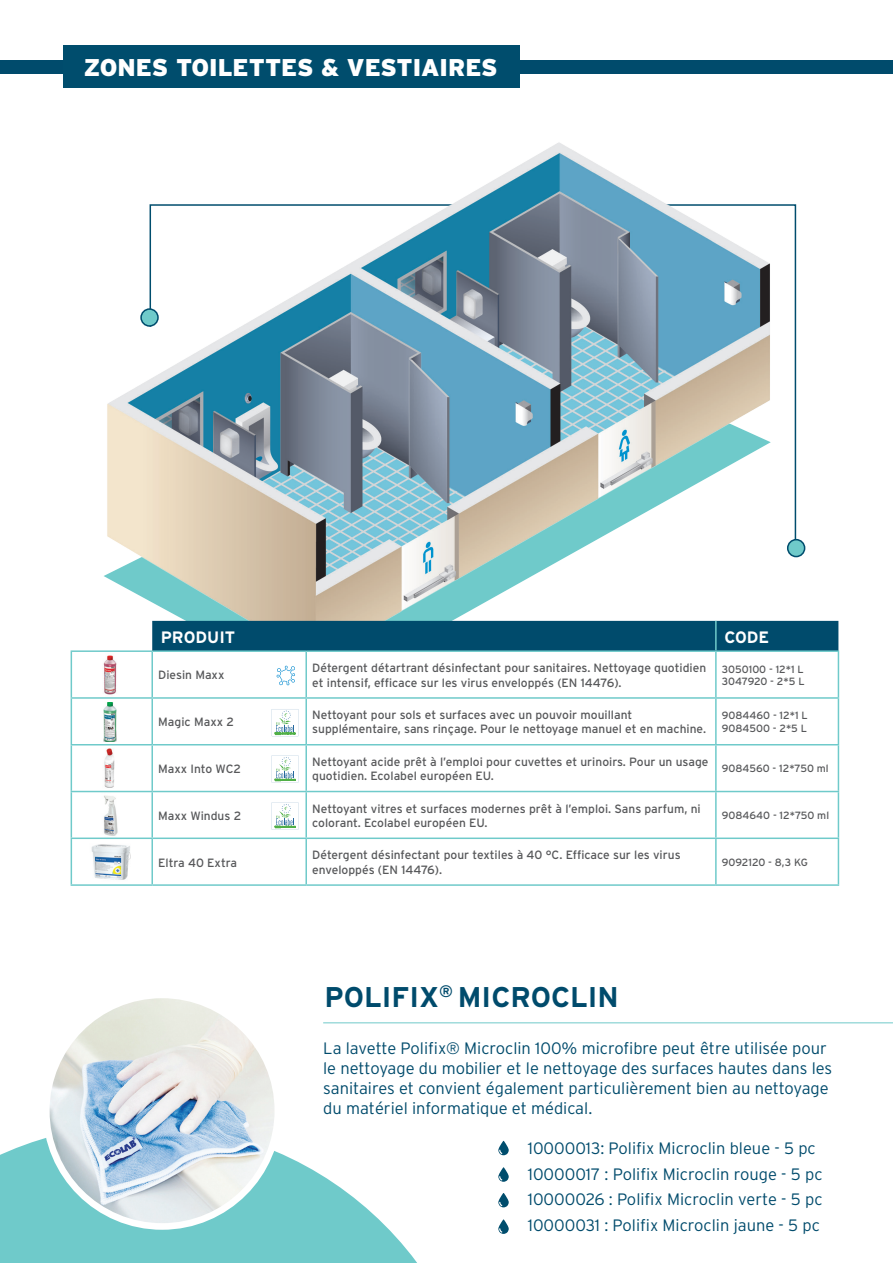
<style>
.page{position:relative;width:893px;height:1263px;background:#fff}
.page>*{position:absolute;margin:0;border:0;box-sizing:border-box;transform-origin:0 0}
.t1{font:700 28.5px "Interstate";color:#004b6c}
.t2{font:900 24.15px "Interstate";color:#fff}
.t3{font:300 16.5px/19.8px "Interstate";color:#004b6c}
.t4{font:700 16.5px "Interstate";color:#fff}
.t5{font:12px/14.4px "Interstate";color:#57585a}
.t6{font:10.5px/12.6px "Interstate";color:#57585a}
</style>
<div class="page">
<img style="left:22px;top:73px;width:817px;height:672px">
<svg style="left:0;top:1138px;width:417px;height:125px;fill:#6fcaca"></svg>
<hr style="left:323px;top:1022px;width:570px;height:1px;background:#6fcaca">
<svg style="left:498px;top:1140px;width:11px;height:15px"></svg>
<svg style="left:498px;top:1193px;width:11px;height:14px"></svg>
<svg style="left:498px;top:1167px;width:11px;height:15px"></svg>
<svg style="left:498px;top:1219px;width:11px;height:15px"></svg>
<img style="left:46px;top:995px;width:232px;height:231px;border-radius:116px">
<div style="left:43px;top:991px;width:238px;height:239px;border:7px solid #fff;border-radius:50%"></div>
<div style="left:0;top:60px;width:893px;height:13px;background:#004b6c"></div>
<div style="left:63px;top:45px;width:457px;height:43px;background:#004d6d"></div>
<div style="left:152px;top:621px;width:686px;height:29px;background:#004b6c"></div>
<svg style="left:72px;top:652px;width:766px;height:232px"></svg>
<hr style="left:71px;top:652px;width:1px;height:45px;background:#6fcaca">
<hr style="left:151px;top:652px;width:2px;height:45px;background:#6fcaca">
<hr style="left:305px;top:652px;width:2px;height:45px;background:#6fcaca">
<hr style="left:715px;top:652px;width:2px;height:45px;background:#6fcaca">
<hr style="left:838px;top:652px;width:1px;height:45px;background:#6fcaca">
<hr style="left:71px;top:697px;width:81px;height:2px;background:#6fcaca">
<hr style="left:71px;top:699px;width:1px;height:45px;background:#6fcaca">
<hr style="left:152px;top:697px;width:154px;height:2px;background:#6fcaca">
<hr style="left:151px;top:699px;width:2px;height:45px;background:#6fcaca">
<hr style="left:306px;top:697px;width:410px;height:2px;background:#6fcaca">
<hr style="left:305px;top:699px;width:2px;height:45px;background:#6fcaca">
<hr style="left:716px;top:697px;width:123px;height:2px;background:#6fcaca">
<hr style="left:715px;top:699px;width:2px;height:45px;background:#6fcaca">
<hr style="left:838px;top:699px;width:1px;height:45px;background:#6fcaca">
<hr style="left:71px;top:744px;width:81px;height:1px;background:#6fcaca">
<hr style="left:71px;top:745px;width:1px;height:46px;background:#6fcaca">
<hr style="left:152px;top:744px;width:154px;height:1px;background:#6fcaca">
<hr style="left:151px;top:745px;width:2px;height:46px;background:#6fcaca">
<hr style="left:306px;top:744px;width:410px;height:1px;background:#6fcaca">
<hr style="left:305px;top:745px;width:2px;height:46px;background:#6fcaca">
<hr style="left:716px;top:744px;width:123px;height:1px;background:#6fcaca">
<hr style="left:715px;top:745px;width:2px;height:46px;background:#6fcaca">
<hr style="left:838px;top:745px;width:1px;height:46px;background:#6fcaca">
<hr style="left:71px;top:791px;width:81px;height:1px;background:#6fcaca">
<hr style="left:71px;top:792px;width:1px;height:45px;background:#6fcaca">
<hr style="left:152px;top:791px;width:154px;height:1px;background:#6fcaca">
<hr style="left:151px;top:792px;width:2px;height:45px;background:#6fcaca">
<hr style="left:306px;top:791px;width:410px;height:1px;background:#6fcaca">
<hr style="left:305px;top:792px;width:2px;height:45px;background:#6fcaca">
<hr style="left:716px;top:791px;width:123px;height:1px;background:#6fcaca">
<hr style="left:715px;top:792px;width:2px;height:45px;background:#6fcaca">
<hr style="left:838px;top:792px;width:1px;height:45px;background:#6fcaca">
<hr style="left:71px;top:837px;width:81px;height:2px;background:#6fcaca">
<hr style="left:71px;top:839px;width:1px;height:45px;background:#6fcaca">
<hr style="left:152px;top:837px;width:154px;height:2px;background:#6fcaca">
<hr style="left:151px;top:839px;width:2px;height:45px;background:#6fcaca">
<hr style="left:306px;top:837px;width:410px;height:2px;background:#6fcaca">
<hr style="left:305px;top:839px;width:2px;height:45px;background:#6fcaca">
<hr style="left:716px;top:837px;width:123px;height:2px;background:#6fcaca">
<hr style="left:715px;top:839px;width:2px;height:45px;background:#6fcaca">
<hr style="left:838px;top:839px;width:1px;height:45px;background:#6fcaca">
<hr style="left:71px;top:884px;width:81px;height:2px;background:#6fcaca">
<hr style="left:152px;top:884px;width:154px;height:2px;background:#6fcaca">
<hr style="left:306px;top:884px;width:410px;height:2px;background:#6fcaca">
<hr style="left:716px;top:884px;width:123px;height:2px;background:#6fcaca">
<hr style="left:715px;top:621px;width:2px;height:29px;background:#6fcaca">
<hr style="left:71px;top:650px;width:81px;height:2px;background:#6fcaca">
<hr style="left:152px;top:650px;width:154px;height:2px;background:#6fcaca">
<hr style="left:306px;top:650px;width:410px;height:2px;background:#6fcaca">
<hr style="left:716px;top:650px;width:123px;height:2px;background:#6fcaca">
<svg style="left:271px;top:802px;width:28px;height:27px"></svg>
<svg style="left:271px;top:755px;width:28px;height:28px"></svg>
<svg style="left:271px;top:709px;width:28px;height:27px"></svg>
<img style="left:83px;top:647px;width:54px;height:54px">
<img style="left:104px;top:702px;width:12px;height:40px">
<img style="left:90px;top:745px;width:46px;height:43px">
<img style="left:82px;top:788px;width:56px;height:52px">
<img style="left:85px;top:837px;width:54px;height:45px">
<svg style="left:277px;top:666px;width:18px;height:19px"></svg>
<h2 class="t2" style="left:83px;top:54px;width:416px">ZONES TOILETTES &amp; VESTIAIRES</h2>
<h3 class="t4" style="left:161px;top:628px;width:76px">PRODUIT</h3>
<h3 class="t4" style="left:724px;top:628px;width:46px">CODE</h3>
<p class="t5" style="left:158px;top:668px;width:68px">Diesin Maxx</p>
<p class="t5" style="left:312px;top:661px;width:395px">Détergent détartrant désinfectant pour sanitaires. Nettoyage quotidien et intensif, efficace sur les virus enveloppés (EN 14476).</p>
<p class="t6" style="left:722px;top:662px;width:84px">3050100 - 12*1 L<br>3047920 - 2*5 L</p>
<p class="t5" style="left:158px;top:715px;width:77px">Magic Maxx 2</p>
<p class="t5" style="left:312px;top:707px;width:395px">Nettoyant pour sols et surfaces avec un pouvoir mouillant supplémentaire, sans rinçage. Pour le nettoyage manuel et en machine.</p>
<p class="t6" style="left:722px;top:709px;width:87px">9084460 - 12*1 L<br>9084500 - 2*5 L</p>
<p class="t5" style="left:158px;top:761px;width:84px">Maxx Into WC2</p>
<p class="t5" style="left:312px;top:754px;width:398px">Nettoyant acide prêt à l’emploi pour cuvettes et urinoirs. Pour un usage quotidien. Ecolabel européen EU.</p>
<p class="t6" style="left:722px;top:762px;width:108px">9084560 - 12*750 ml</p>
<p class="t5" style="left:158px;top:808px;width:85px">Maxx Windus 2</p>
<p class="t5" style="left:312px;top:801px;width:390px">Nettoyant vitres et surfaces modernes prêt à l’emploi. Sans parfum, ni colorant. Ecolabel européen EU.</p>
<p class="t6" style="left:722px;top:809px;width:109px">9084640 - 12*750 ml</p>
<p class="t5" style="left:158px;top:855px;width:80px">Eltra 40 Extra</p>
<p class="t5" style="left:312px;top:848px;width:370px">Détergent désinfectant pour textiles à 40 °C. Efficace sur les virus enveloppés (EN 14476).</p>
<p class="t6" style="left:722px;top:856px;width:88px">9092120 - 8,3 KG</p>
<h1 class="t1" style="left:324px;top:981px;width:296px">POLIFIX<sup>®</sup> MICROCLIN</h1>
<p class="t3" style="left:323px;top:1038px;width:511px">La lavette Polifix® Microclin 100% microfibre peut être utilisée pour le nettoyage du mobilier et le nettoyage des surfaces hautes dans les sanitaires et convient également particulièrement bien au nettoyage du matériel informatique et médical.</p>
<h3 class="t3" style="left:528px;top:1135px;width:296px;line-height:25.5px">10000013: Polifix Microclin bleue - 5 pc 10000017 : Polifix Microclin rouge - 5 pc 10000026 : Polifix Microclin verte - 5 pc 10000031 : Polifix Microclin jaune - 5 pc</h3>
</div>
